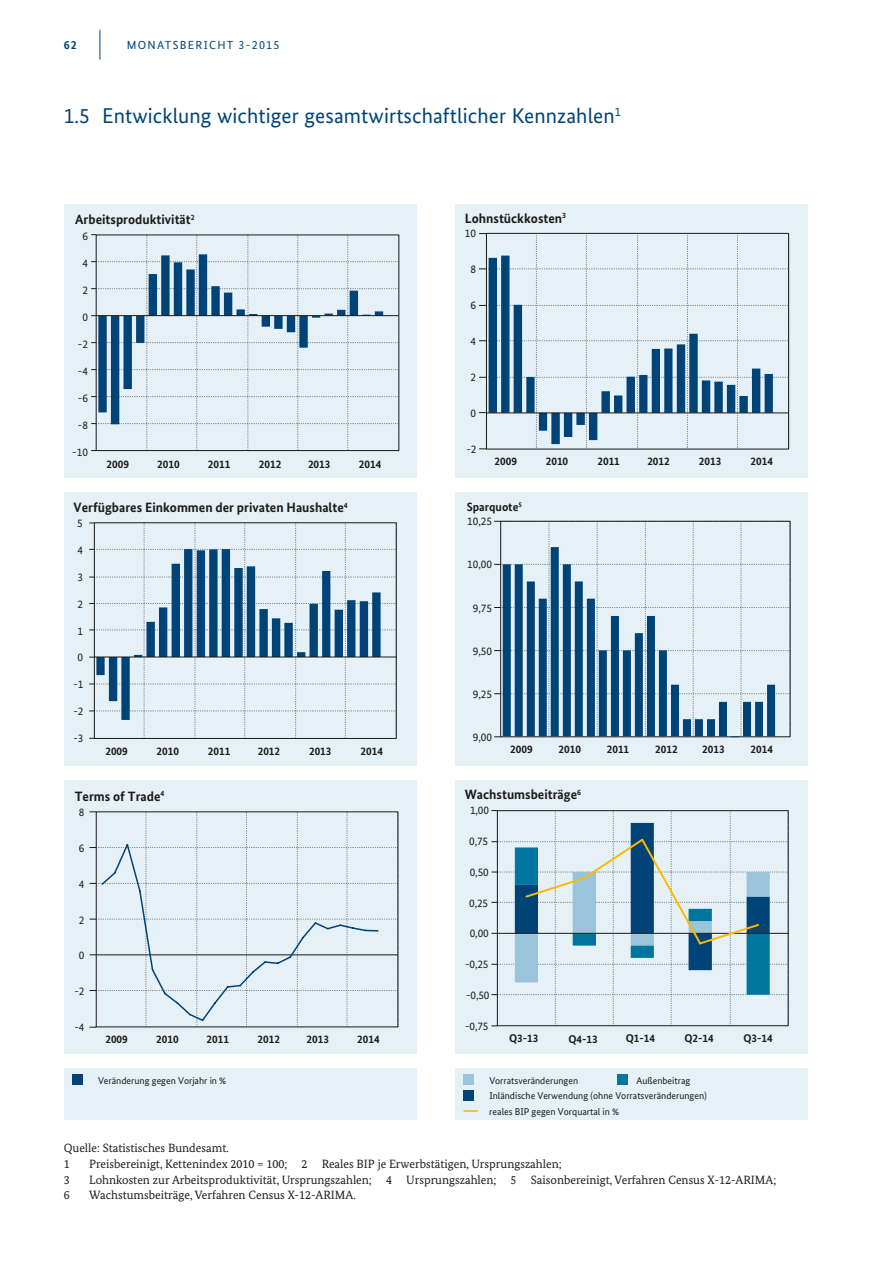
<style>
.page{position:relative;width:893px;height:1263px;background:#fff}
.page>*{position:absolute;margin:0;border:0;box-sizing:border-box;transform-origin:0 0}
.t1{font:21.3px "Bundes Sans";letter-spacing:.005em;color:#004377}
.t2{font:700 13.5px "Bundes Sans";color:#1a1a18}
.t3{font:12px/15.8px "Bundes Serif";color:#1a1a18}
.t4{font:700 12px "Bundes Sans";color:#1a1a18}
.t5{font:700 12px "Bundes Sans";color:#004377}
.t6{font:11.7px "Bundes Sans";letter-spacing:.11em;color:#004377}
.t7{font:700 11.25px "Bundes Sans";color:#1a1a18}
.t8{font:11.25px "Bundes Sans";color:#1a1a18}
.t9{font:9.75px/15.5px "Bundes Sans";color:#1a1a18}
.s1{font-size:12px}
</style>
<div class="page">
<hr style="left:100px;top:30px;width:1px;height:30px;background:#004377">
<div style="left:64px;top:204px;width:353px;height:274px;background:#e5f0f7"></div>
<svg style="left:91px;top:234px;width:308px;height:217px"></svg>
<hr style="left:96px;top:315px;width:303px;height:1px;background:#1a1a18">
<div style="left:64px;top:492px;width:353px;height:274px;background:#e5f0f7"></div>
<svg style="left:89px;top:522px;width:308px;height:217px"></svg>
<hr style="left:95px;top:657px;width:301px;height:1px;background:#1a1a18">
<div style="left:455px;top:492px;width:353px;height:274px;background:#e5f0f7"></div>
<svg style="left:494px;top:521px;width:297px;height:216px"></svg>
<div style="left:500px;top:521px;width:290px;height:216px;border:1px solid #1a1a18"></div>
<svg style="left:503px;top:547px;width:272px;height:190px"></svg>
<div style="left:64px;top:781px;width:353px;height:273px;background:#e5f0f7"></div>
<svg style="left:90px;top:811px;width:309px;height:216px"></svg>
<svg style="left:100px;top:843px;width:279px;height:179px"></svg>
<div style="left:455px;top:781px;width:353px;height:273px;background:#e5f0f7"></div>
<svg style="left:491px;top:810px;width:298px;height:216px"></svg>
<div style="left:455px;top:204px;width:353px;height:274px;background:#e5f0f7"></div>
<svg style="left:479px;top:233px;width:310px;height:216px"></svg>
<svg style="left:489px;top:256px;width:284px;height:188px"></svg>
<hr style="left:487px;top:413px;width:302px;height:1px;background:#1a1a18">
<div style="left:455px;top:1069px;width:353px;height:51px;background:#e5f0f7"></div>
<div style="left:463px;top:1074px;width:11px;height:11px;background:#99c4db"></div>
<div style="left:617px;top:1074px;width:11px;height:11px;background:#0075a0"></div>
<div style="left:463px;top:1090px;width:11px;height:11px;background:#004377"></div>
<svg style="left:463px;top:1110px;width:15px;height:2px"></svg>
<div style="left:64px;top:1069px;width:353px;height:51px;background:#e5f0f7"></div>
<div style="left:72px;top:1074px;width:11px;height:11px;background:#004377"></div>
<p class="t5" style="left:64px;top:37px;width:15px">62</p>
<p class="t6" style="left:127px;top:38px;width:154px">MONATSBERICHT <span class="s1">3-2015</span></p>
<h1 class="t1" style="left:64px;top:103px;width:559px">1.5 Entwicklung wichtiger gesamtwirtschaftlicher Kennzahlen<sup>1</sup></h1>
<p class="t2" style="left:75px;top:211px;width:121px">Arbeitsproduktivität<sup>2</sup></p>
<p class="t8" style="left:82px;top:229px;width:7px">6</p>
<p class="t8" style="left:82px;top:256px;width:7px">4</p>
<p class="t8" style="left:82px;top:283px;width:7px">2</p>
<p class="t8" style="left:82px;top:310px;width:7px">0</p>
<p class="t8" style="left:78px;top:337px;width:12px">-2</p>
<p class="t8" style="left:78px;top:364px;width:12px">-4</p>
<p class="t8" style="left:78px;top:391px;width:12px">-6</p>
<p class="t8" style="left:78px;top:418px;width:12px">-8</p>
<p class="t8" style="left:72px;top:445px;width:17px">-10</p>
<p class="t7" style="left:106px;top:457px;width:24px">2009</p>
<p class="t7" style="left:157px;top:457px;width:24px">2010</p>
<p class="t7" style="left:208px;top:457px;width:24px">2011</p>
<p class="t7" style="left:259px;top:457px;width:24px">2012</p>
<p class="t7" style="left:308px;top:457px;width:24px">2013</p>
<p class="t7" style="left:359px;top:457px;width:24px">2014</p>
<p class="t2" style="left:74px;top:499px;width:276px">Verfügbares Einkommen der privaten Haushalte<sup>4</sup></p>
<p class="t8" style="left:77px;top:516px;width:7px">5</p>
<p class="t8" style="left:77px;top:543px;width:7px">4</p>
<p class="t8" style="left:77px;top:570px;width:7px">3</p>
<p class="t8" style="left:77px;top:597px;width:7px">2</p>
<p class="t8" style="left:77px;top:624px;width:7px">1</p>
<p class="t8" style="left:77px;top:650px;width:7px">0</p>
<p class="t8" style="left:73px;top:678px;width:12px">-1</p>
<p class="t8" style="left:73px;top:705px;width:12px">-2</p>
<p class="t8" style="left:73px;top:732px;width:12px">-3</p>
<p class="t7" style="left:105px;top:744px;width:24px">2009</p>
<p class="t7" style="left:156px;top:744px;width:24px">2010</p>
<p class="t7" style="left:208px;top:744px;width:24px">2011</p>
<p class="t7" style="left:258px;top:744px;width:24px">2012</p>
<p class="t7" style="left:309px;top:744px;width:24px">2013</p>
<p class="t7" style="left:361px;top:744px;width:24px">2014</p>
<p class="t2" style="left:75px;top:788px;width:91px">Terms of Trade<sup>4</sup></p>
<p class="t8" style="left:79px;top:805px;width:7px">8</p>
<p class="t8" style="left:79px;top:841px;width:7px">6</p>
<p class="t8" style="left:79px;top:877px;width:7px">4</p>
<p class="t8" style="left:79px;top:913px;width:7px">2</p>
<p class="t8" style="left:79px;top:949px;width:7px">0</p>
<p class="t8" style="left:74px;top:985px;width:12px">-2</p>
<p class="t8" style="left:74px;top:1020px;width:12px">-4</p>
<p class="t7" style="left:105px;top:1032px;width:24px">2009</p>
<p class="t7" style="left:156px;top:1032px;width:24px">2010</p>
<p class="t7" style="left:207px;top:1032px;width:24px">2011</p>
<p class="t7" style="left:257px;top:1032px;width:24px">2012</p>
<p class="t7" style="left:307px;top:1032px;width:24px">2013</p>
<p class="t7" style="left:357px;top:1032px;width:24px">2014</p>
<p class="t9" style="left:98px;top:1072px;width:130px">Veränderung gegen Vorjahr in %</p>
<p class="t2" style="left:465px;top:210px;width:103px">Lohnstückkosten<sup>3</sup></p>
<p class="t8" style="left:465px;top:227px;width:13px">10</p>
<p class="t8" style="left:470px;top:262px;width:7px">8</p>
<p class="t8" style="left:470px;top:298px;width:7px">6</p>
<p class="t8" style="left:470px;top:334px;width:7px">4</p>
<p class="t8" style="left:470px;top:370px;width:7px">2</p>
<p class="t8" style="left:470px;top:406px;width:7px">0</p>
<p class="t8" style="left:466px;top:442px;width:12px">-2</p>
<p class="t7" style="left:494px;top:454px;width:24px">2009</p>
<p class="t7" style="left:546px;top:454px;width:24px">2010</p>
<p class="t7" style="left:597px;top:454px;width:24px">2011</p>
<p class="t7" style="left:647px;top:454px;width:24px">2012</p>
<p class="t7" style="left:699px;top:454px;width:24px">2013</p>
<p class="t7" style="left:751px;top:454px;width:24px">2014</p>
<p class="t4" style="left:467px;top:499px;width:57px">Sparquote<sup>5</sup></p>
<p class="t8" style="left:467px;top:515px;width:27px">10,25</p>
<p class="t8" style="left:467px;top:558px;width:27px">10,00</p>
<p class="t8" style="left:473px;top:601px;width:21px">9,75</p>
<p class="t8" style="left:473px;top:644px;width:21px">9,50</p>
<p class="t8" style="left:473px;top:687px;width:21px">9,25</p>
<p class="t8" style="left:473px;top:730px;width:21px">9,00</p>
<p class="t7" style="left:510px;top:742px;width:24px">2009</p>
<p class="t7" style="left:559px;top:742px;width:24px">2010</p>
<p class="t7" style="left:607px;top:742px;width:24px">2011</p>
<p class="t7" style="left:655px;top:742px;width:24px">2012</p>
<p class="t7" style="left:702px;top:742px;width:24px">2013</p>
<p class="t7" style="left:750px;top:742px;width:24px">2014</p>
<p class="t2" style="left:465px;top:786px;width:118px">Wachstumsbeiträge<sup>6</sup></p>
<p class="t8" style="left:470px;top:803px;width:21px">1,00</p>
<p class="t8" style="left:469px;top:834px;width:21px">0,75</p>
<p class="t8" style="left:470px;top:865px;width:21px">0,50</p>
<p class="t8" style="left:469px;top:896px;width:21px">0,25</p>
<p class="t8" style="left:470px;top:926px;width:21px">0,00</p>
<p class="t8" style="left:465px;top:957px;width:25px">-0,25</p>
<p class="t8" style="left:466px;top:988px;width:25px">-0,50</p>
<p class="t8" style="left:465px;top:1019px;width:25px">-0,75</p>
<p class="t7" style="left:509px;top:1032px;width:31px">Q3-13</p>
<p class="t7" style="left:568px;top:1032px;width:31px">Q4-13</p>
<p class="t7" style="left:626px;top:1032px;width:31px">Q1-14</p>
<p class="t7" style="left:684px;top:1032px;width:31px">Q2-14</p>
<p class="t7" style="left:743px;top:1032px;width:31px">Q3-14</p>
<p class="t9" style="left:489px;top:1072px;width:219px;text-indent:147px">Außenbeitrag<br>Inländische Verwendung (ohne Vorratsveränderungen) reales BIP gegen Vorquartal in %</p>
<p class="t9" style="left:489px;top:1072px;width:90px">Vorratsveränderungen</p>
<p class="t3" style="left:64px;top:1140px;width:167px">Quelle: Statistisches Bundesamt.<br>1</p>
<p class="t3" style="left:89px;top:1156px;width:474px">Preisbereinigt, Kettenindex 2010 = 100; 2 Reales BIP je Erwerbstätigen, Ursprungszahlen;</p>
<p class="t3" style="left:64px;top:1171px;width:7px">3</p>
<p class="t3" style="left:89px;top:1171px;width:688px">Lohnkosten zur Arbeitsproduktivität, Ursprungszahlen; 4 Ursprungszahlen; 5 Saisonbereinigt, Verfahren Census X-12-ARIMA;</p>
<p class="t3" style="left:64px;top:1187px;width:7px">6</p>
<p class="t3" style="left:89px;top:1187px;width:268px">Wachstumsbeiträge, Verfahren Census X-12-ARIMA.</p>
</div>
